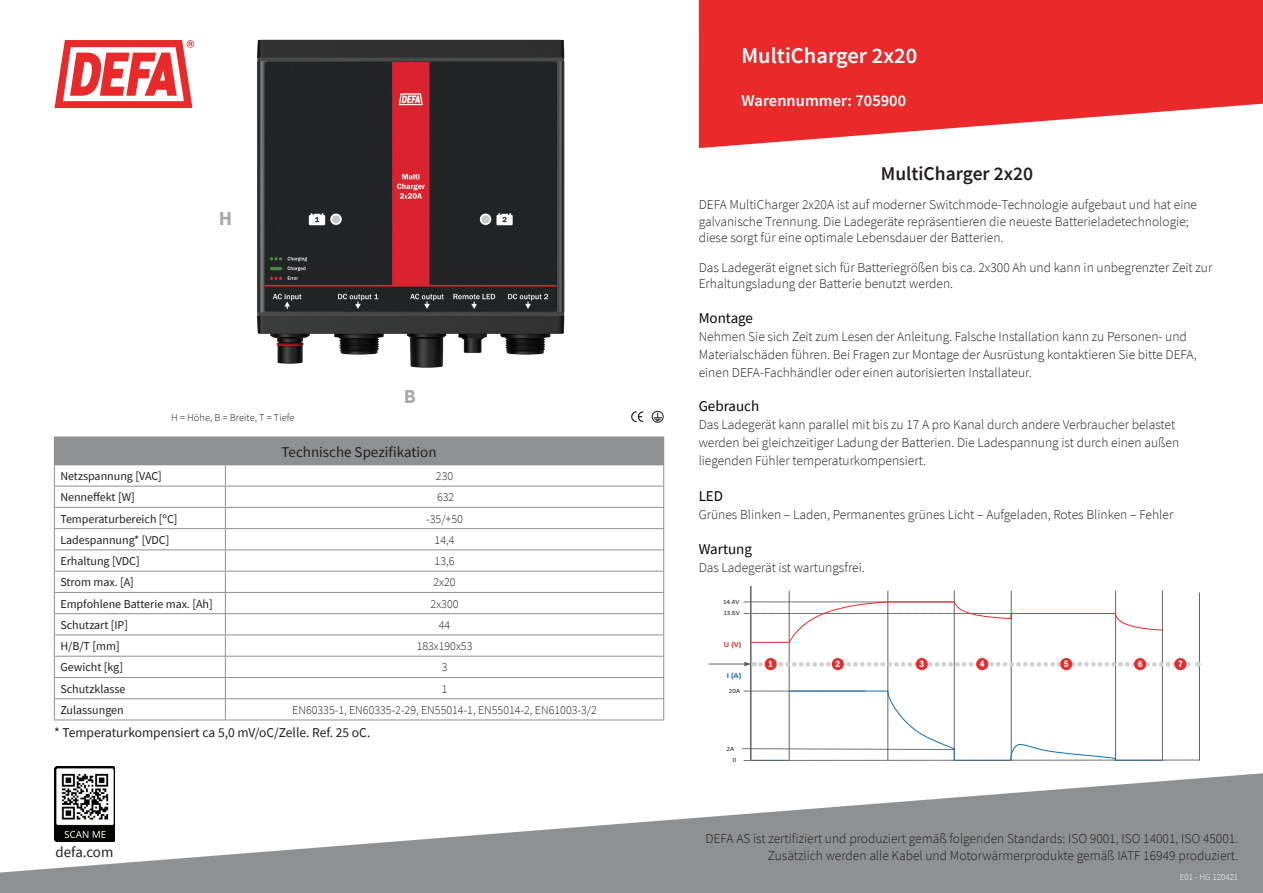
<style>
.page{position:relative;width:1263px;height:893px;background:#fff}
.page>*{position:absolute;margin:0;border:0;box-sizing:border-box;transform-origin:0 0}
.t1{font:600 22.5px "Source Sans Pro";color:#fff}
.t2{font:700 19.95px "Source Sans Pro";color:#a8a9ad}
.t3{font:600 19.5px "Source Sans Pro";color:#231f20}
.t4{font:600 16.5px "Source Sans Pro";color:#fff}
.t5{font:15px "Source Sans Pro";color:#040503}
.t6{font:15px "Source Sans Pro";color:#231f20}
.t7{font:14.85px "Source Sans Pro";color:#231f20}
.t8{font:300 13.5px/16.5px "Source Sans Pro";color:#231f20}
.t9{font:13.5px "Source Sans Pro";color:#231f20}
.t10{font:12px "Source Sans Pro";color:#231f20}
.t11{font:300 12px "Source Sans Pro";color:#231f20}
.t12{font:300 10.5px "Source Sans Pro";color:#231f20}
.t13{font:9.45px "ITC Franklin Gothic Std Dm Cd";color:#fff}
.t14{font:300 9px "Source Sans Pro";color:#fff}
.t15{font:700 7.65px "Calibri";color:#e92b2b;scale:1.1 1}
.t16{font:700 7.65px "Calibri";color:#1270b9;scale:1.1 1}
.t17{font:6.45px/11.6px "Calibri";color:#231f20;scale:1.1 1}
</style>
<div class="page">
<svg style="left:55px;top:40px;width:139px;height:68px"></svg>
<svg style="left:699px;top:0;width:564px;height:148px;background:#ec4849"></svg>
<svg style="left:0;top:771px;width:1263px;height:122px;fill:#8e9091"></svg>
<div style="left:54px;top:437px;width:610px;height:28px;background:#8e9091"></div>
<hr style="left:54px;top:486px;width:171px;height:1px;background:#8e9091">
<hr style="left:225px;top:486px;width:439px;height:1px;background:#8e9091">
<hr style="left:54px;top:507px;width:171px;height:1px;background:#8e9091">
<hr style="left:225px;top:507px;width:439px;height:1px;background:#8e9091">
<hr style="left:54px;top:528px;width:171px;height:1px;background:#8e9091">
<hr style="left:225px;top:528px;width:439px;height:1px;background:#8e9091">
<hr style="left:54px;top:549px;width:171px;height:1px;background:#8e9091">
<hr style="left:225px;top:549px;width:439px;height:1px;background:#8e9091">
<hr style="left:54px;top:571px;width:171px;height:1px;background:#8e9091">
<hr style="left:225px;top:571px;width:439px;height:1px;background:#8e9091">
<hr style="left:54px;top:592px;width:171px;height:1px;background:#8e9091">
<hr style="left:225px;top:592px;width:439px;height:1px;background:#8e9091">
<hr style="left:54px;top:613px;width:171px;height:1px;background:#8e9091">
<hr style="left:225px;top:613px;width:439px;height:1px;background:#8e9091">
<hr style="left:54px;top:635px;width:171px;height:1px;background:#8e9091">
<hr style="left:225px;top:635px;width:439px;height:1px;background:#8e9091">
<hr style="left:54px;top:656px;width:171px;height:1px;background:#8e9091">
<hr style="left:225px;top:656px;width:439px;height:1px;background:#8e9091">
<hr style="left:54px;top:677px;width:171px;height:1px;background:#8e9091">
<hr style="left:225px;top:677px;width:439px;height:1px;background:#8e9091">
<hr style="left:54px;top:698px;width:171px;height:1px;background:#8e9091">
<hr style="left:225px;top:698px;width:439px;height:1px;background:#8e9091">
<svg style="left:225px;top:465px;width:1px;height:255px"></svg>
<hr style="left:54px;top:720px;width:171px;height:1px;background:#8e9091">
<hr style="left:225px;top:720px;width:439px;height:1px;background:#8e9091">
<svg style="left:54px;top:465px;width:1px;height:255px"></svg>
<svg style="left:663px;top:465px;width:1px;height:255px"></svg>
<img style="left:257px;top:39px;width:308px;height:329px">
<hr style="left:750px;top:586px;width:1px;height:174px;background:#636366">
<hr style="left:789px;top:591px;width:1px;height:169px;background:#636366">
<hr style="left:887px;top:591px;width:1px;height:169px;background:#636366">
<hr style="left:954px;top:591px;width:1px;height:169px;background:#636366">
<hr style="left:1011px;top:591px;width:1px;height:169px;background:#636366">
<hr style="left:1115px;top:591px;width:1px;height:169px;background:#636366">
<hr style="left:1199px;top:593px;width:1px;height:167px;background:#636366">
<svg style="left:744px;top:601px;width:268px;height:42px"></svg>
<hr style="left:1011px;top:613px;width:104px;height:1px;background:#e92b2b">
<hr style="left:1162px;top:591px;width:1px;height:169px;background:#636366">
<svg style="left:1114px;top:613px;width:49px;height:18px"></svg>
<hr style="left:709px;top:664px;width:36px;height:1px;background:#636366">
<svg style="left:742px;top:690px;width:457px;height:71px"></svg>
<svg style="left:744px;top:662px;width:454px;height:5px"></svg>
<div style="left:765px;top:658px;width:12px;height:12px;background:#e92b2b;border-radius:50%"></div>
<div style="left:832px;top:658px;width:12px;height:12px;background:#e92b2b;border-radius:50%"></div>
<div style="left:916px;top:658px;width:12px;height:12px;background:#e92b2b;border-radius:50%"></div>
<div style="left:976px;top:658px;width:12px;height:12px;background:#e92b2b;border-radius:50%"></div>
<div style="left:1060px;top:658px;width:12px;height:12px;background:#e92b2b;border-radius:50%"></div>
<div style="left:1134px;top:658px;width:12px;height:12px;background:#e92b2b;border-radius:50%"></div>
<div style="left:1174px;top:658px;width:12px;height:12px;background:#e92b2b;border-radius:50%"></div>
<img style="left:55px;top:767px;width:60px;height:75px">
<svg style="left:631px;top:411px;width:12px;height:11px"></svg>
<div style="left:652px;top:411px;width:11px;height:11px;border:1px solid #231f20;border-radius:50%"></div>
<svg style="left:653px;top:412px;width:9px;height:9px"></svg>
<h2 class="t2" style="left:219px;top:205px;width:15px">H</h2>
<p class="t12" style="left:171px;top:411px;width:125px">H = Höhe, B = Breite, T = Tiefe</p>
<h2 class="t2" style="left:404px;top:382px;width:14px">B</h2>
<p class="t6" style="left:282px;top:442px;width:157px">Technische Spezifikation</p>
<p class="t10" style="left:60px;top:468px;width:103px">Netzspannung [VAC]</p>
<p class="t11" style="left:436px;top:469px;width:19px">230</p>
<p class="t10" style="left:60px;top:490px;width:76px">Nenneffekt [W]</p>
<p class="t11" style="left:437px;top:490px;width:19px">632</p>
<p class="t10" style="left:60px;top:511px;width:119px">Temperaturbereich [ºC]</p>
<p class="t11" style="left:426px;top:511px;width:38px">-35/+50</p>
<p class="t10" style="left:60px;top:532px;width:111px">Ladespannung* [VDC]</p>
<p class="t11" style="left:435px;top:532px;width:21px">14,4</p>
<p class="t10" style="left:60px;top:553px;width:81px">Erhaltung [VDC]</p>
<p class="t11" style="left:435px;top:554px;width:21px">13,6</p>
<p class="t10" style="left:60px;top:575px;width:75px">Strom max. [A]</p>
<p class="t11" style="left:433px;top:575px;width:24px">2x20</p>
<p class="t10" style="left:60px;top:596px;width:154px">Empfohlene Batterie max. [Ah]</p>
<p class="t11" style="left:431px;top:596px;width:29px">2x300</p>
<p class="t10" style="left:60px;top:617px;width:69px">Schutzart [IP]</p>
<p class="t11" style="left:439px;top:617px;width:13px">44</p>
<p class="t10" style="left:60px;top:638px;width:61px">H/B/T [mm]</p>
<p class="t11" style="left:417px;top:639px;width:57px">183x190x53</p>
<p class="t10" style="left:60px;top:660px;width:64px">Gewicht [kg]</p>
<p class="t11" style="left:442px;top:660px;width:7px">3</p>
<p class="t10" style="left:60px;top:681px;width:67px">Schutzklasse</p>
<p class="t11" style="left:442px;top:681px;width:7px">1</p>
<p class="t10" style="left:60px;top:702px;width:65px">Zulassungen</p>
<p class="t11" style="left:292px;top:702px;width:306px">EN60335-1, EN60335-2-29, EN55014-1, EN55014-2, EN61003-3/2</p>
<p class="t9" style="left:54px;top:723px;width:318px">* Temperaturkompensiert ca 5,0 mV/oC/Zelle. Ref. 25 oC.</p>
<p class="t7" style="left:56px;top:842px;width:59px">defa.com</p>
<h1 class="t1" style="left:741px;top:41px;width:177px">MultiCharger 2x20</h1>
<p class="t4" style="left:741px;top:89px;width:166px">Warennummer: 705900</p>
<h3 class="t3" style="left:881px;top:161px;width:154px">MultiCharger 2x20</h3>
<p class="t8" style="left:699px;top:197px;width:500px">DEFA MultiCharger 2x20A ist auf moderner Switchmode-Technologie aufgebaut und hat eine galvanische Trennung. Die Ladegeräte repräsentieren die neueste Batterieladetechnologie; diese sorgt für eine optimale Lebensdauer der Batterien.</p>
<p class="t8" style="left:699px;top:259px;width:515px">Das Ladegerät eignet sich für Batteriegrößen bis ca. 2x300 Ah und kann in unbegrenzter Zeit zur<br>Erhaltungsladung der Batterie benutzt werden.</p>
<p class="t5" style="left:699px;top:308px;width:56px">Montage</p>
<p class="t8" style="left:699px;top:327px;width:499px;line-height:18px">Nehmen Sie sich Zeit zum Lesen der Anleitung. Falsche Installation kann zu Personen- und<br>Materialschäden führen. Bei Fragen zur Montage der Ausrüstung kontaktieren Sie bitte DEFA, einen DEFA-Fachhändler oder einen autorisierten Installateur.</p>
<p class="t5" style="left:699px;top:396px;width:62px">Gebrauch</p>
<p class="t8" style="left:699px;top:416px;width:482px;line-height:18px">Das Ladegerät kann parallel mit bis zu 17 A pro Kanal durch andere Verbraucher belastet werden bei gleichzeitiger Ladung der Batterien. Die Ladespannung ist durch einen außen liegenden Fühler temperaturkompensiert.</p>
<p class="t5" style="left:699px;top:486px;width:26px">LED</p>
<p class="t8" style="left:699px;top:506px;width:476px">Grünes Blinken – Laden, Permanentes grünes Licht – Aufgeladen, Rotes Blinken – Fehler</p>
<p class="t5" style="left:699px;top:539px;width:55px">Wartung</p>
<p class="t8" style="left:699px;top:559px;width:168px">Das Ladegerät ist wartungsfrei.</p>
<p class="t17" style="left:723px;top:596px;width:17px">14.4V<br>13.6V</p>
<p class="t15" style="left:724px;top:639px;width:18px">U (V)</p>
<p class="t16" style="left:727px;top:670px;width:15px">I (A)</p>
<p class="t17" style="left:729px;top:685px;width:12px">20A</p>
<p class="t17" style="left:726px;top:742px;width:8px">2A</p>
<p class="t17" style="left:733px;top:754px;width:5px">0</p>
<p class="t13" style="left:768px;top:659px;width:6px">1</p>
<p class="t13" style="left:835px;top:659px;width:6px">2</p>
<p class="t13" style="left:919px;top:659px;width:6px">3</p>
<p class="t13" style="left:980px;top:659px;width:6px">4</p>
<p class="t13" style="left:1064px;top:659px;width:6px">5</p>
<p class="t13" style="left:1138px;top:659px;width:6px">6</p>
<p class="t13" style="left:1178px;top:659px;width:6px">7</p>
<p class="t8" style="left:705px;top:830px;width:534px;text-align:right">DEFA AS ist zertifiziert und produziert gemäß folgenden Standards: ISO 9001, ISO 14001, ISO 45001.<br>Zusätzlich werden alle Kabel und Motorwärmerprodukte gemäß IATF 16949 produziert.</p>
<p class="t14" style="left:1180px;top:871px;width:60px">E01 - HG 120421</p>
</div>
